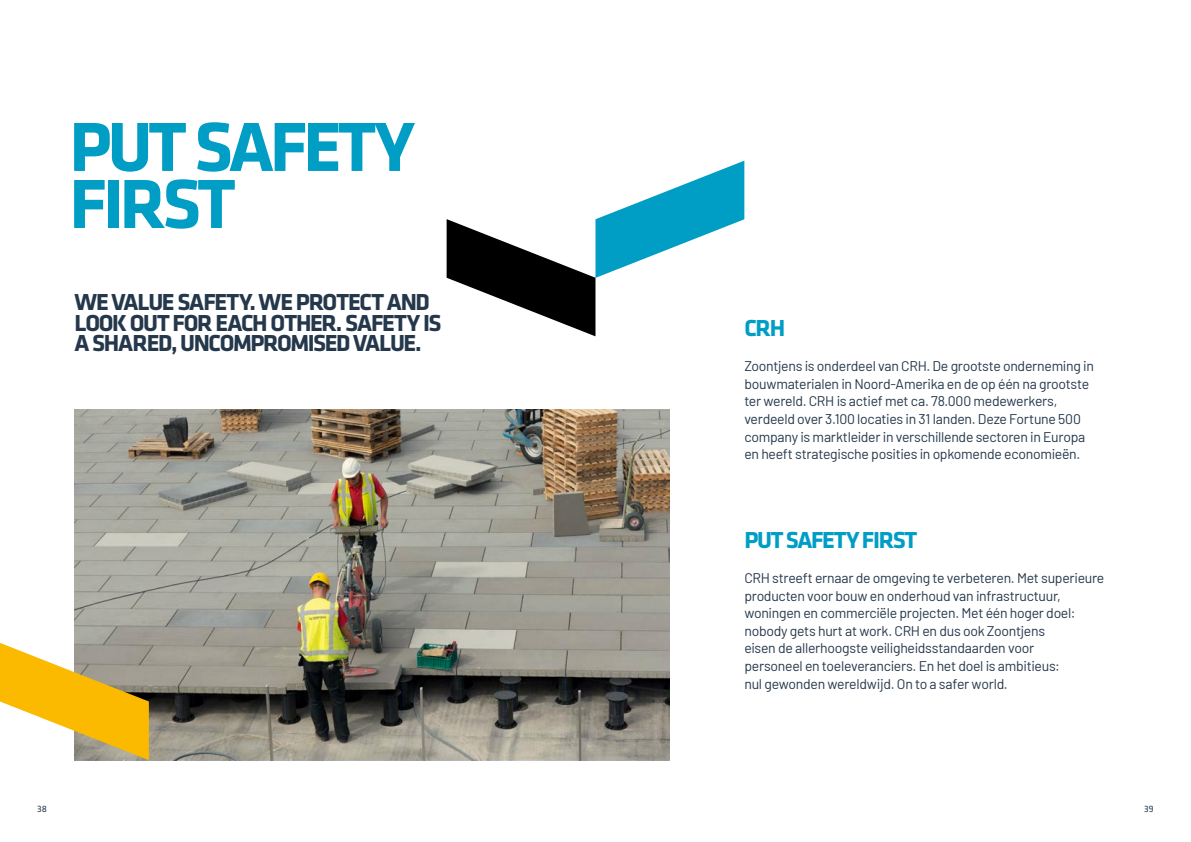
<style>
.page{position:relative;width:1191px;height:842px;background:#fff}
.page>*{position:absolute;margin:0;border:0;box-sizing:border-box;transform-origin:0 0}
.t1{font:700 72px/57px "Klavika";letter-spacing:-.055em;color:#009dc5}
.t2{font:700 24px/20.9px "Klavika";letter-spacing:-.05em;color:#24374b}
.t3{font:700 24px "Klavika";letter-spacing:-.055em;color:#009dc5}
.t4{font:14px/17.6px "Barlow";letter-spacing:-.02em;color:#24374b}
.t5{font:9.5px "Klavika";color:#24374b}
</style>
<div class="page">
<img style="left:74px;top:409px;width:596px;height:351px">
<svg style="left:446px;top:161px;width:298px;height:175px"></svg>
<svg style="left:0;top:643px;width:149px;height:117px"></svg>
<h1 class="t1" style="left:69px;top:115px;width:347px">PUT SAFETY<br>FIRST</h1>
<h2 class="t2" style="left:74px;top:290px;width:368px">WE VALUE SAFETY. WE PROTECT AND<br>LOOK OUT FOR EACH OTHER. SAFETY IS<br>A SHARED, UNCOMPROMISED VALUE.</h2>
<h2 class="t3" style="left:744px;top:311px;width:42px">CRH</h2>
<p class="t4" style="left:744px;top:356px;width:351px">Zoontjens is onderdeel van CRH. De grootste onderneming in bouwmaterialen in Noord-Amerika en de op één na grootste ter wereld. CRH is actief met ca. 78.000 medewerkers, verdeeld over 3.100 locaties in 31 landen. Deze Fortune 500 company is marktleider in verschillende sectoren in Europa en heeft strategische posities in opkomende economieën.</p>
<h2 class="t3" style="left:744px;top:522px;width:174px">PUT SAFETY FIRST</h2>
<p class="t4" style="left:744px;top:568px;width:361px">CRH streeft ernaar de omgeving te verbeteren. Met superieure producten voor bouw en onderhoud van infrastructuur, woningen en commerciële projecten. Met één hoger doel: nobody gets hurt at work. CRH en dus ook Zoontjens<br>eisen de allerhoogste veiligheidsstandaarden voor<br>personeel en toeleveranciers. En het doel is ambitieus:<br>nul gewonden wereldwijd. On to a safer world.</p>
<p class="t5" style="left:37px;top:803px;width:11px">38</p>
<p class="t5" style="left:1144px;top:803px;width:11px">39</p>
</div>
